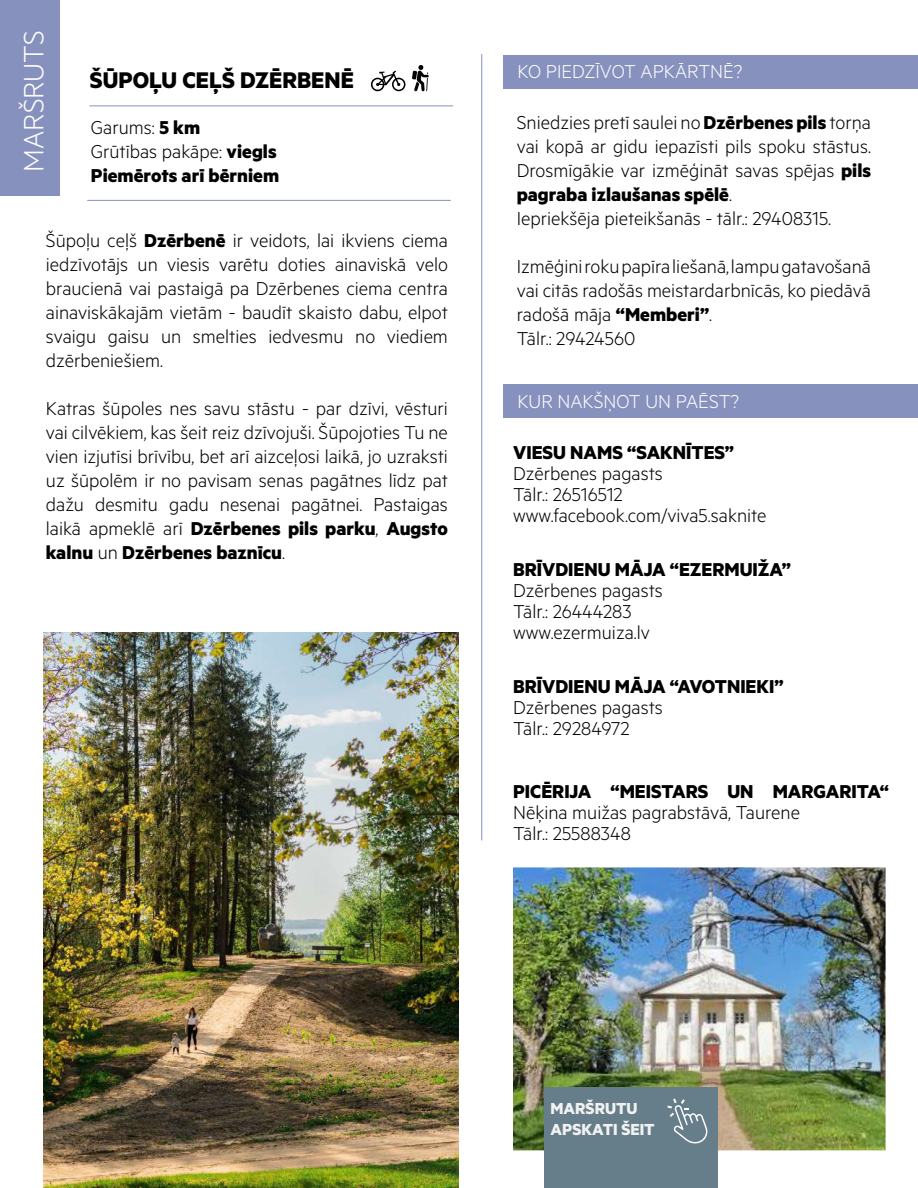
<style>
.page{position:relative;width:918px;height:1188px;background:#fff}
.page>*{position:absolute;margin:0;border:0;box-sizing:border-box;transform-origin:0 0}
.t1{font:300 31.5px "Metric";color:#fff}
.t2{font:700 25.5px "Metric";color:#000}
.t3{font:300 21px/24px "Metric";color:#000}
.t4{font:700 21px/24px "Metric";color:#000}
.t5{font:300 21px "Metric";color:#fff}
.t6{font:700 18px/21px "Metric";color:#f1f1f1}
.s1{font-weight:300}
.s2{font-weight:700}
</style>
<div class="page">
<hr style="left:90px;top:106px;width:363px;height:1px;background:#8791bd">
<hr style="left:87px;top:200px;width:364px;height:1px;background:#8791bd">
<svg style="left:412px;top:65px;width:17px;height:26px"></svg>
<hr style="left:481px;top:54px;width:1px;height:786px;background:#8791bd">
<svg style="left:371px;top:71px;width:34px;height:20px"></svg>
<div style="left:0;top:0;width:59px;height:196px;background:#8791bd"></div>
<div style="left:504px;top:55px;width:414px;height:33px;background:#8791bd"></div>
<div style="left:504px;top:385px;width:414px;height:33px;background:#8791bd"></div>
<img style="left:44px;top:632px;width:414px;height:556px">
<img style="left:513px;top:867px;width:373px;height:283px">
<div style="left:544px;top:1088px;width:173px;height:100px;background:#667d8a"></div>
<svg style="left:667px;top:1099px;width:41px;height:45px"></svg>
<h1 class="t1" style="left:15px;top:172px;width:143px;rotate:-90deg">MARŠRUTS</h1>
<p class="t2" style="left:90px;top:65px;width:265px">ŠŪPOĻU CEĻŠ DZĒRBENĒ</p>
<p class="t4" style="left:91px;top:115px;width:190px"><span class="s1">Garums:</span> 5 km<br><span class="s1">Grūtības pakāpe:</span> viegls<br>Piemērots arī bērniem</p>
<p class="t3" style="left:46px;top:228px;width:404px;text-align:justify">Šūpoļu ceļš <span class="s2">Dzērbenē</span> ir veidots, lai ikviens ciema iedzīvotājs un viesis varētu doties ainaviskā velo braucienā vai pastaigā pa Dzērbenes ciema centra ainaviskākajām vietām - baudīt skaisto dabu, elpot svaigu gaisu un smelties iedvesmu no viediem dzērbeniešiem.</p>
<p class="t3" style="left:46px;top:396px;width:404px;text-align:justify">Katras šūpoles nes savu stāstu - par dzīvi, vēsturi vai cilvēkiem, kas šeit reiz dzīvojuši. Šūpojoties Tu ne vien izjutīsi brīvību, bet arī aizceļosi laikā, jo uzraksti uz šūpolēm ir no pavisam senas pagātnes līdz pat dažu desmitu gadu nesenai pagātnei. Pastaigas laikā apmeklē arī <span class="s2">Dzērbenes pils parku</span>, <span class="s2">Augsto kalnu</span> un <span class="s2">Dzērbenes baznīcu</span>.</p>
<p class="t5" style="left:518px;top:59px;width:227px">KO PIEDZĪVOT APKĀRTNĒ?</p>
<p class="t3" style="left:517px;top:109px;width:356px">Sniedzies pretī saulei no <span class="s2">Dzērbenes pils</span> torņa vai kopā ar gidu iepazīsti pils spoku stāstus.<br>Drosmīgākie var izmēģināt savas spējas <span class="s2">pils pagraba izlaušanas spēlē</span>.<br>Iepriekšēja pieteikšanās - tālr.: 29408315.</p>
<p class="t3" style="left:517px;top:253px;width:356px">Izmēģini roku papīra liešanā, lampu gatavošanā vai citās radošās meistardarbnīcās, ko piedāvā radošā māja <span class="s2">“Memberi”</span>.<br>Tālr.: 29424560</p>
<p class="t5" style="left:518px;top:389px;width:223px">KUR NAKŠŅOT UN PAĒST?</p>
<p class="t4" style="left:513px;top:440px;width:222px">VIESU NAMS “SAKNĪTES”</p>
<p class="t3" style="left:513px;top:462px;width:255px;line-height:21px">Dzērbenes pagasts<br>Tālr.: 26516512 www.facebook.com/viva5.saknite</p>
<p class="t4" style="left:513px;top:557px;width:279px">BRĪVDIENU MĀJA “EZERMUIŽA”</p>
<p class="t3" style="left:513px;top:579px;width:151px;line-height:21px">Dzērbenes pagasts<br>Tālr.: 26444283 www.ezermuiza.lv</p>
<p class="t4" style="left:513px;top:674px;width:272px">BRĪVDIENU MĀJA “AVOTNIEKI”</p>
<p class="t3" style="left:513px;top:696px;width:151px;line-height:21px">Dzērbenes pagasts<br>Tālr.: 29284972</p>
<p class="t4" style="left:513px;top:779px;width:377px">PICĒRIJA “MEISTARS UN MARGARITA“</p>
<p class="t3" style="left:513px;top:801px;width:288px;line-height:21px">Nēķina muižas pagrabstāvā, Taurene<br>Tālr.: 25588348</p>
<p class="t6" style="left:551px;top:1097px;width:106px">MARŠRUTU<br>APSKATI ŠEIT</p>
</div>
